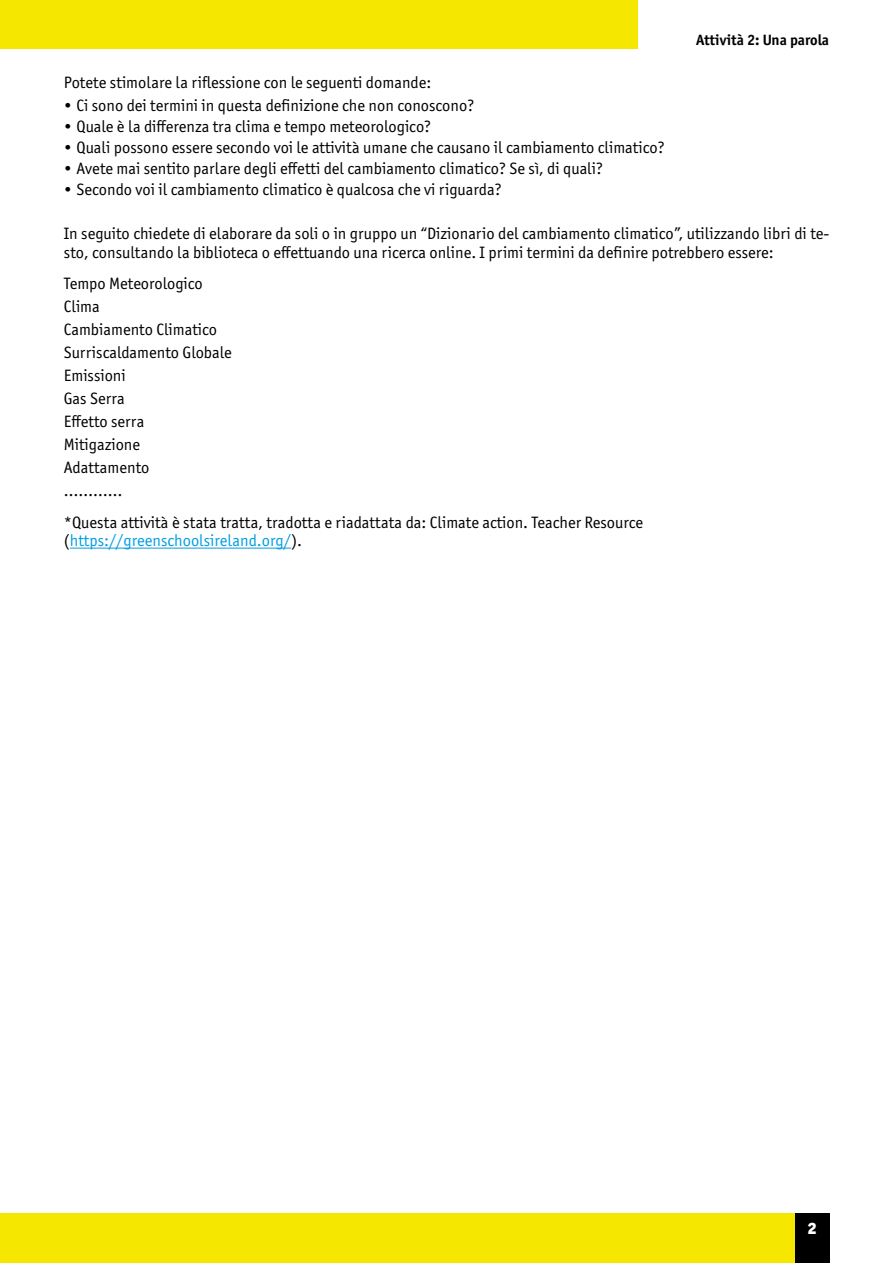
<style>
.page{position:relative;width:893px;height:1263px;background:#fff}
.page>*{position:absolute;margin:0;border:0;box-sizing:border-box;transform-origin:0 0}
.t1{font:16.5px/23px "Officina Sans ITC Pro";color:#000}
.t2{font:900 16.5px "Officina Sans ITC Pro";color:#fff}
.t3{font:700 15px "Officina Sans ITC Pro";color:#000}
.s1{color:#009ee3}
</style>
<div class="page">
<div style="left:0;top:1214px;width:812px;height:49px;background:#f6e700"></div>
<div style="left:795px;top:1214px;width:34px;height:49px;background:#000"></div>
<div style="left:0;top:0;width:638px;height:49px;background:#f6e700"></div>
<hr style="left:70px;top:548px;width:221px;height:1px;background:#009ee3">
<p class="t3" style="left:696px;top:30px;width:135px">Attività 2: Una parola</p>
<p class="t1" style="left:64px;top:71px;width:369px">Potete stimolare la riflessione con le seguenti domande:</p>
<p class="t1" style="left:64px;top:94px;width:412px">• Ci sono dei termini in questa definizione che non conoscono?</p>
<p class="t1" style="left:64px;top:115px;width:369px">• Quale è la differenza tra clima e tempo meteorologico?</p>
<p class="t1" style="left:64px;top:136px;width:602px">• Quali possono essere secondo voi le attività umane che causano il cambiamento climatico?</p>
<p class="t1" style="left:64px;top:157px;width:541px">• Avete mai sentito parlare degli effetti del cambiamento climatico? Se sì, di quali?</p>
<p class="t1" style="left:64px;top:178px;width:439px">• Secondo voi il cambiamento climatico è qualcosa che vi riguarda?</p>
<p class="t1" style="left:64px;top:224px;width:767px;line-height:18.8px">In seguito chiedete di elaborare da soli o in gruppo un “Dizionario del cambiamento climatico”, utilizzando libri di te&shy;sto, consultando la biblioteca o effettuando una ricerca online. I primi termini da definire potrebbero essere:</p>
<p class="t1" style="left:64px;top:272px;width:170px">Tempo Meteorologico<br>Clima<br>Cambiamento Climatico<br>Surriscaldamento Globale<br>Emissioni<br>Gas Serra<br>Effetto serra<br>Mitigazione<br>Adattamento<br>…………</p>
<p class="t1" style="left:64px;top:513px;width:581px;line-height:18.8px">*Questa attività è stata tratta, tradotta e riadattata da: Climate action. Teacher Resource (<span class="s1">https://greenschoolsireland.org/</span>).</p>
<p class="t2" style="left:807px;top:1217px;width:11px">2</p>
</div>
